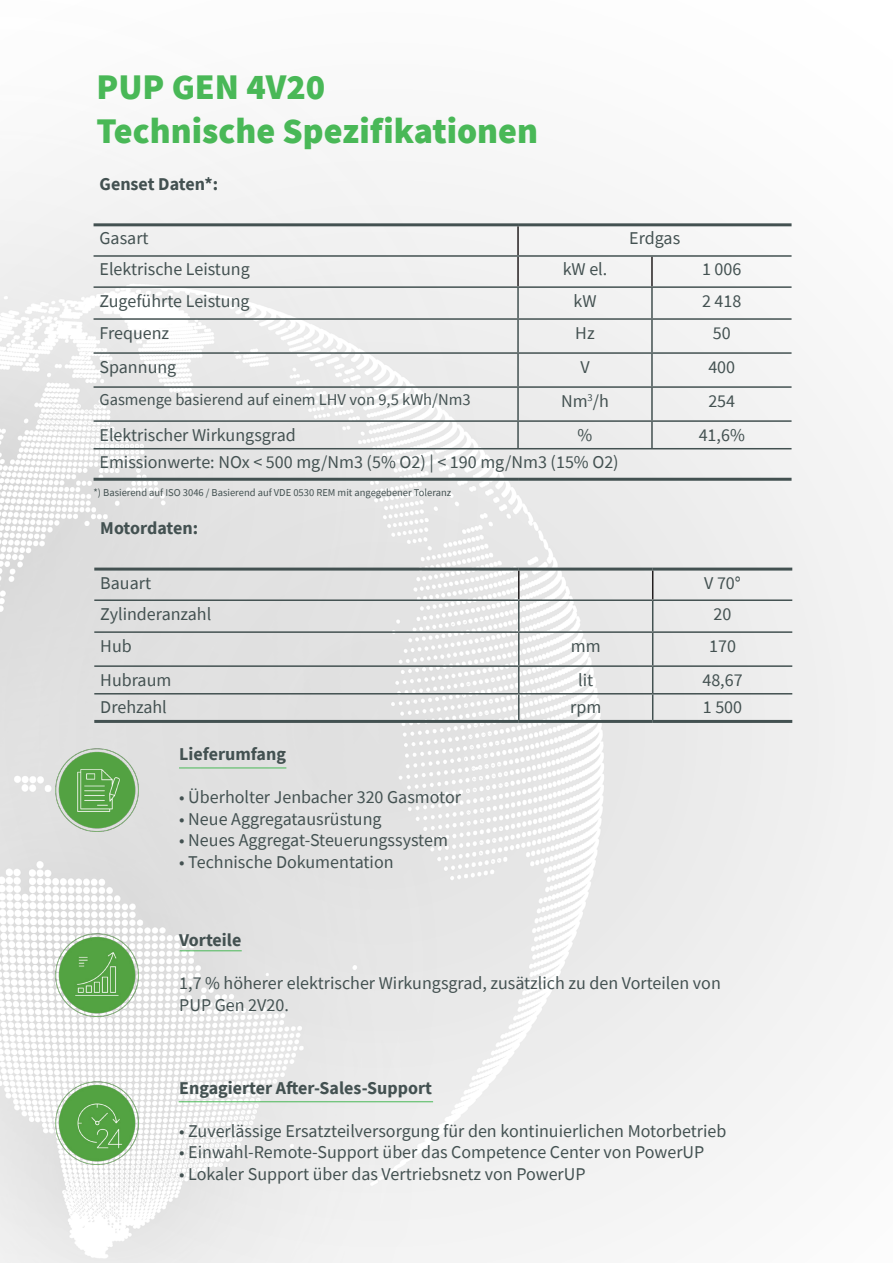
<style>
.page{position:relative;width:893px;height:1263px;background:#fff}
.page>*{position:absolute;margin:0;border:0;box-sizing:border-box;transform-origin:0 0}
.t1{font:900 36px "Source Sans Pro";color:#49b857}
.t2{font:18px "Source Sans Pro";color:#435151}
.t3{font:700 18px "Source Sans Pro";color:#435151}
.t4{font:16.5px "Source Sans Pro";color:#435151}
.t5{font:10.5px "Source Sans Pro";color:#435151}
</style>
<div class="page">
<img style="left:0;top:160px;width:893px;height:1103px">
<img style="left:54px;top:933px;width:85px;height:85px">
<img style="left:54px;top:747px;width:85px;height:85px">
<hr style="left:179px;top:767px;width:107px;height:1px;background:#49b857">
<hr style="left:180px;top:950px;width:62px;height:1px;background:#49b857">
<hr style="left:179px;top:1101px;width:254px;height:1px;background:#49b857">
<hr style="left:517px;top:226px;width:2px;height:29px;background:#231f20">
<hr style="left:517px;top:257px;width:2px;height:29px;background:#231f20">
<hr style="left:651px;top:257px;width:2px;height:29px;background:#231f20">
<hr style="left:94px;top:286px;width:424px;height:2px;background:#435151">
<hr style="left:518px;top:286px;width:134px;height:2px;background:#435151">
<hr style="left:652px;top:286px;width:139px;height:2px;background:#435151">
<hr style="left:517px;top:288px;width:2px;height:30px;background:#435151">
<hr style="left:651px;top:288px;width:2px;height:30px;background:#435151">
<hr style="left:517px;top:422px;width:2px;height:26px;background:#435151">
<hr style="left:651px;top:422px;width:2px;height:26px;background:#435151">
<hr style="left:94px;top:352px;width:424px;height:2px;background:#435151">
<hr style="left:518px;top:352px;width:134px;height:2px;background:#435151">
<hr style="left:652px;top:352px;width:139px;height:2px;background:#435151">
<hr style="left:517px;top:388px;width:2px;height:32px;background:#435151">
<hr style="left:651px;top:388px;width:2px;height:32px;background:#435151">
<hr style="left:94px;top:420px;width:424px;height:2px;background:#435151">
<hr style="left:518px;top:420px;width:134px;height:2px;background:#435151">
<hr style="left:652px;top:420px;width:139px;height:2px;background:#435151">
<hr style="left:518px;top:255px;width:134px;height:2px;background:#435151">
<hr style="left:652px;top:255px;width:139px;height:2px;background:#435151">
<hr style="left:94px;top:448px;width:424px;height:1px;background:#435151">
<hr style="left:518px;top:448px;width:134px;height:1px;background:#435151">
<hr style="left:652px;top:448px;width:139px;height:1px;background:#435151">
<hr style="left:518px;top:318px;width:134px;height:2px;background:#435151">
<hr style="left:652px;top:318px;width:139px;height:2px;background:#435151">
<hr style="left:651px;top:320px;width:2px;height:32px;background:#435151">
<hr style="left:651px;top:354px;width:2px;height:32px;background:#435151">
<hr style="left:518px;top:386px;width:134px;height:2px;background:#435151">
<hr style="left:652px;top:386px;width:139px;height:2px;background:#435151">
<hr style="left:94px;top:478px;width:424px;height:3px;background:#435151">
<hr style="left:518px;top:478px;width:134px;height:3px;background:#435151">
<hr style="left:652px;top:478px;width:139px;height:3px;background:#435151">
<hr style="left:94px;top:255px;width:424px;height:2px;background:#435151">
<hr style="left:94px;top:223px;width:424px;height:3px;background:#435151">
<hr style="left:518px;top:223px;width:134px;height:3px;background:#435151">
<hr style="left:652px;top:223px;width:139px;height:3px;background:#435151">
<hr style="left:94px;top:318px;width:424px;height:2px;background:#435151">
<hr style="left:517px;top:320px;width:2px;height:32px;background:#435151">
<hr style="left:517px;top:354px;width:2px;height:32px;background:#435151">
<hr style="left:94px;top:386px;width:424px;height:2px;background:#435151">
<svg style="left:518px;top:571px;width:1px;height:28px"></svg>
<svg style="left:652px;top:571px;width:1px;height:28px"></svg>
<hr style="left:94px;top:599px;width:425px;height:2px;background:#435151">
<hr style="left:519px;top:599px;width:134px;height:2px;background:#435151">
<hr style="left:653px;top:599px;width:139px;height:2px;background:#435151">
<hr style="left:518px;top:601px;width:1px;height:30px;background:#435151">
<hr style="left:652px;top:601px;width:1px;height:30px;background:#435151">
<hr style="left:94px;top:693px;width:425px;height:1px;background:#435151">
<hr style="left:519px;top:693px;width:134px;height:1px;background:#435151">
<svg style="left:518px;top:667px;width:1px;height:53px"></svg>
<hr style="left:653px;top:693px;width:139px;height:1px;background:#435151">
<svg style="left:652px;top:667px;width:1px;height:53px"></svg>
<hr style="left:94px;top:631px;width:425px;height:2px;background:#435151">
<hr style="left:519px;top:631px;width:134px;height:2px;background:#435151">
<hr style="left:518px;top:633px;width:1px;height:32px;background:#435151">
<hr style="left:653px;top:631px;width:139px;height:2px;background:#435151">
<hr style="left:652px;top:633px;width:1px;height:32px;background:#435151">
<hr style="left:94px;top:665px;width:425px;height:2px;background:#435151">
<hr style="left:519px;top:665px;width:134px;height:2px;background:#435151">
<hr style="left:653px;top:665px;width:139px;height:2px;background:#435151">
<hr style="left:94px;top:568px;width:425px;height:3px;background:#435151">
<hr style="left:519px;top:568px;width:134px;height:3px;background:#435151">
<hr style="left:653px;top:568px;width:139px;height:3px;background:#435151">
<hr style="left:94px;top:720px;width:425px;height:3px;background:#435151">
<hr style="left:519px;top:720px;width:134px;height:3px;background:#435151">
<hr style="left:653px;top:720px;width:139px;height:3px;background:#435151">
<img style="left:54px;top:1080px;width:85px;height:85px">
<p class="t1" style="left:97px;top:63px;width:230px">PUP GEN 4V20</p>
<p class="t1" style="left:97px;top:106px;width:443px">Technische Spezifikationen</p>
<p class="t3" style="left:100px;top:172px;width:120px">Genset Daten*:</p>
<p class="t2" style="left:100px;top:227px;width:51px">Gasart</p>
<p class="t2" style="left:629px;top:227px;width:52px">Erdgas</p>
<p class="t2" style="left:100px;top:258px;width:152px">Elektrische Leistung</p>
<p class="t2" style="left:563px;top:258px;width:46px">kW el.</p>
<p class="t2" style="left:702px;top:258px;width:41px">1 006</p>
<p class="t2" style="left:100px;top:289px;width:152px">Zugeführte Leistung</p>
<p class="t2" style="left:573px;top:289px;width:25px">kW</p>
<p class="t2" style="left:702px;top:289px;width:41px">2 418</p>
<p class="t2" style="left:100px;top:321px;width:71px">Frequenz</p>
<p class="t2" style="left:575px;top:321px;width:21px">Hz</p>
<p class="t2" style="left:713px;top:321px;width:19px">50</p>
<p class="t2" style="left:100px;top:355px;width:78px">Spannung</p>
<p class="t2" style="left:580px;top:355px;width:11px">V</p>
<p class="t2" style="left:708px;top:355px;width:28px">400</p>
<p class="t4" style="left:100px;top:389px;width:373px">Gasmenge basierend auf einem LHV von 9,5 kWh/Nm3</p>
<p class="t2" style="left:561px;top:389px;width:49px">Nm<sup>3</sup>/h</p>
<p class="t2" style="left:708px;top:389px;width:28px">254</p>
<p class="t2" style="left:100px;top:423px;width:198px">Elektrischer Wirkungsgrad</p>
<p class="t2" style="left:578px;top:423px;width:16px">%</p>
<p class="t2" style="left:699px;top:423px;width:48px">41,6%</p>
<p class="t2" style="left:100px;top:451px;width:521px">Emissionwerte: NOx &lt; 500 mg/Nm3 (5% O2) | &lt; 190 mg/Nm3 (15% O2)</p>
<p class="t5" style="left:94px;top:486px;width:359px">*) Basierend auf ISO 3046 / Basierend auf VDE 0530 REM mit angegebener Toleranz</p>
<p class="t3" style="left:100px;top:516px;width:99px">Motordaten:</p>
<p class="t2" style="left:100px;top:571px;width:52px">Bauart</p>
<p class="t2" style="left:704px;top:571px;width:38px">V 70°</p>
<p class="t2" style="left:100px;top:602px;width:113px">Zylinderanzahl</p>
<p class="t2" style="left:714px;top:602px;width:19px">20</p>
<p class="t2" style="left:100px;top:634px;width:33px">Hub</p>
<p class="t2" style="left:571px;top:634px;width:31px">mm</p>
<p class="t2" style="left:709px;top:634px;width:28px">170</p>
<p class="t2" style="left:100px;top:668px;width:73px">Hubraum</p>
<p class="t2" style="left:578px;top:668px;width:17px">lit</p>
<p class="t2" style="left:702px;top:668px;width:42px">48,67</p>
<p class="t2" style="left:100px;top:696px;width:68px">Drehzahl</p>
<p class="t2" style="left:570px;top:696px;width:33px">rpm</p>
<p class="t2" style="left:703px;top:696px;width:41px">1 500</p>
<p class="t3" style="left:179px;top:742px;width:108px">Lieferumfang</p>
<p class="t2" style="left:179px;top:785px;width:283px">• Überholter Jenbacher 320 Gasmotor</p>
<p class="t2" style="left:179px;top:807px;width:204px">• Neue Aggregatausrüstung</p>
<p class="t2" style="left:179px;top:829px;width:270px">• Neues Aggregat-Steuerungssystem</p>
<p class="t2" style="left:179px;top:850px;width:216px">• Technische Dokumentation</p>
<p class="t3" style="left:179px;top:928px;width:64px">Vorteile</p>
<p class="t2" style="left:179px;top:972px;width:543px">1,7 % höherer elektrischer Wirkungsgrad, zusätzlich zu den Vorteilen von</p>
<p class="t2" style="left:179px;top:993px;width:111px">PUP Gen 2V20.</p>
<p class="t3" style="left:179px;top:1075px;width:254px">Engagierter After-Sales-Support</p>
<p class="t2" style="left:179px;top:1119px;width:549px">• Zuverlässige Ersatzteilversorgung für den kontinuierlichen Motorbetrieb</p>
<p class="t2" style="left:179px;top:1141px;width:527px">• Einwahl-Remote-Support über das Competence Center von PowerUP</p>
<p class="t2" style="left:179px;top:1162px;width:408px">• Lokaler Support über das Vertriebsnetz von PowerUP</p>
</div>
